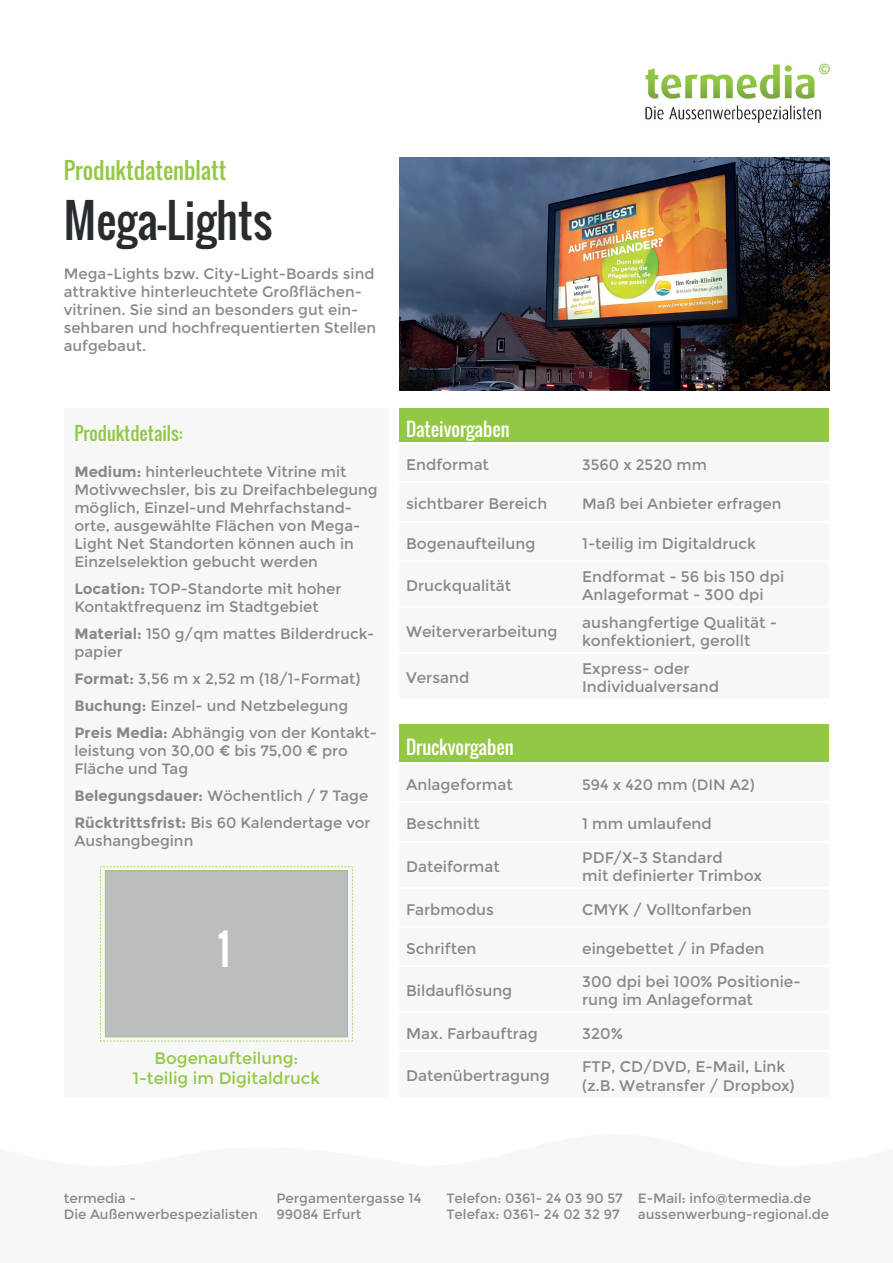
<style>
.page{position:relative;width:893px;height:1263px;background:#fff}
.page>*{position:absolute;margin:0;border:0;box-sizing:border-box;transform-origin:0 0}
.t1{font:45px "Oswald";color:#292c2f}
.t2{font:40.95px "Oswald";color:#fff}
.t3{font:22.5px "Oswald";color:#93c844}
.t4{font:18.45px "Oswald";color:#fff}
.t5{font:18px "Oswald";color:#93c844}
.t6{font:16.5px/19.8px "Montserrat";color:#93c844;text-align:center}
.t7{font:15.3px/18.5px "Montserrat";color:#868a8b}
.t8{font:15px/18px "Montserrat";color:#868a8b}
.t9{font:13.5px/16.2px "Montserrat";color:#868a8b}
.s1{font-weight:700}
</style>
<div class="page">
<img style="left:646px;top:64px;width:183px;height:58px">
<div style="left:64px;top:409px;width:324px;height:688px;background:#f7f7f8"></div>
<div style="left:400px;top:409px;width:429px;height:34px;background:#93c844"></div>
<hr style="left:400px;top:442px;width:176px;height:2px;background:#fff">
<hr style="left:576px;top:442px;width:253px;height:2px;background:#fff">
<div style="left:400px;top:724px;width:429px;height:39px;background:#93c844"></div>
<hr style="left:400px;top:762px;width:176px;height:2px;background:#fff">
<hr style="left:576px;top:762px;width:253px;height:2px;background:#fff">
<img style="left:400px;top:157px;width:429px;height:234px">
<svg style="left:100px;top:866px;width:253px;height:176px;background:#bec1c0"></svg>
<h3 class="t3" style="left:64px;top:153px;width:164px">Produktdatenblatt</h3>
<h1 class="t1" style="left:64px;top:187px;width:210px">Mega-Lights</h1>
<p class="t8" style="left:64px;top:265px;width:314px">Mega-Lights bzw. City-Light-Boards sind attraktive hinterleuchtete Großflächen&shy;vitrinen. Sie sind an besonders gut ein&shy;sehbaren und hochfrequentierten Stellen aufgebaut.</p>
<p class="t5" style="left:74px;top:419px;width:110px">Produktdetails:</p>
<p class="t8" style="left:74px;top:462px;width:305px"><span class="s1">Medium:</span> hinterleuchtete Vitrine mit Motivwechsler, bis zu Dreifachbelegung möglich, Einzel-und Mehrfachstand&shy;orte, ausgewählte Flächen von Mega-Light Net Standorten können auch in Einzelselektion gebucht werden</p>
<p class="t8" style="left:74px;top:579px;width:269px"><span class="s1">Location:</span> TOP-Standorte mit hoher<br>Kontaktfrequenz im Stadtgebiet</p>
<p class="t8" style="left:74px;top:624px;width:301px"><span class="s1">Material:</span> 150 g/qm mattes Bilderdruck&shy;papier</p>
<p class="t8" style="left:74px;top:665px;width:304px;line-height:27px"><span class="s1">Format:</span> 3,56 m x 2,52 m (18/1-Format)<br><span class="s1">Buchung:</span> Einzel- und Netzbelegung<br><span class="s1">Preis Media:</span> Abhängig von der Kontakt-</p>
<p class="t8" style="left:74px;top:741px;width:275px">leistung von 30,00 € bis 75,00 € pro<br>Fläche und Tag</p>
<p class="t8" style="left:74px;top:782px;width:298px;line-height:27px"><span class="s1">Belegungsdauer:</span> Wöchentlich / 7 Tage<br><span class="s1">Rücktrittsfrist:</span> Bis 60 Kalendertage vor</p>
<p class="t8" style="left:74px;top:831px;width:120px">Aushangbeginn</p>
<h2 class="t2" style="left:218px;top:918px;width:14px">1</h2>
<p class="t6" style="left:133px;top:1049px;width:189px">Bogenaufteilung:<br>1-teilig im Digitaldruck</p>
<p class="t4" style="left:406px;top:415px;width:105px">Dateivorgaben</p>
<p class="t7" style="left:406px;top:456px;width:84px">Endformat</p>
<p class="t8" style="left:582px;top:456px;width:126px">3560 x 2520 mm</p>
<p class="t7" style="left:406px;top:495px;width:143px">sichtbarer Bereich</p>
<p class="t8" style="left:582px;top:495px;width:201px">Maß bei Anbieter erfragen</p>
<p class="t7" style="left:406px;top:534px;width:131px">Bogenaufteilung</p>
<p class="t7" style="left:582px;top:534px;width:175px">1-teilig im Digitaldruck</p>
<p class="t7" style="left:406px;top:577px;width:107px">Druckqualität</p>
<p class="t7" style="left:582px;top:567px;width:204px">Endformat - 56 bis 150 dpi<br>Anlageformat - 300 dpi</p>
<p class="t7" style="left:406px;top:623px;width:153px">Weiterverarbeitung</p>
<p class="t7" style="left:582px;top:613px;width:196px">aushangfertige Qualität - konfektioniert, gerollt</p>
<p class="t7" style="left:406px;top:669px;width:65px">Versand</p>
<p class="t7" style="left:582px;top:659px;width:138px">Express- oder<br>Individualversand</p>
<p class="t4" style="left:406px;top:733px;width:109px">Druckvorgaben</p>
<p class="t7" style="left:406px;top:776px;width:108px">Anlageformat</p>
<p class="t8" style="left:582px;top:776px;width:174px">594 x 420 mm (DIN A2)</p>
<p class="t7" style="left:406px;top:815px;width:75px">Beschnitt</p>
<p class="t7" style="left:582px;top:815px;width:131px">1 mm umlaufend</p>
<p class="t7" style="left:406px;top:857px;width:95px">Dateiformat</p>
<p class="t7" style="left:582px;top:848px;width:181px">PDF/X-3 Standard<br>mit definierter Trimbox</p>
<p class="t7" style="left:406px;top:900px;width:89px">Farbmodus</p>
<p class="t7" style="left:582px;top:900px;width:171px">CMYK / Volltonfarben</p>
<p class="t7" style="left:406px;top:939px;width:72px">Schriften</p>
<p class="t7" style="left:582px;top:939px;width:184px">eingebettet / in Pfaden</p>
<p class="t7" style="left:406px;top:982px;width:108px">Bildauflösung</p>
<p class="t7" style="left:582px;top:973px;width:220px">300 dpi bei 100% Positionie&shy;rung im Anlageformat</p>
<p class="t7" style="left:406px;top:1024px;width:133px">Max. Farbauftrag</p>
<p class="t7" style="left:582px;top:1024px;width:42px">320%</p>
<p class="t7" style="left:406px;top:1067px;width:145px">Datenübertragung</p>
<p class="t7" style="left:582px;top:1058px;width:214px">FTP, CD/DVD, E-Mail, Link (z.B. Wetransfer / Dropbox)</p>
<p class="t9" style="left:64px;top:1190px;width:196px">termedia -<br>Die Außenwerbespezialisten</p>
<p class="t9" style="left:446px;top:1190px;width:178px">Telefon: 0361- 24 03 90 57<br>Telefax: 0361- 24 02 32 97</p>
<p class="t9" style="left:638px;top:1190px;width:193px">E-Mail: info@termedia.de aussenwerbung-regional.de</p>
<p class="t9" style="left:276px;top:1190px;width:147px">Pergamentergasse 14<br>99084 Erfurt</p>
</div>
